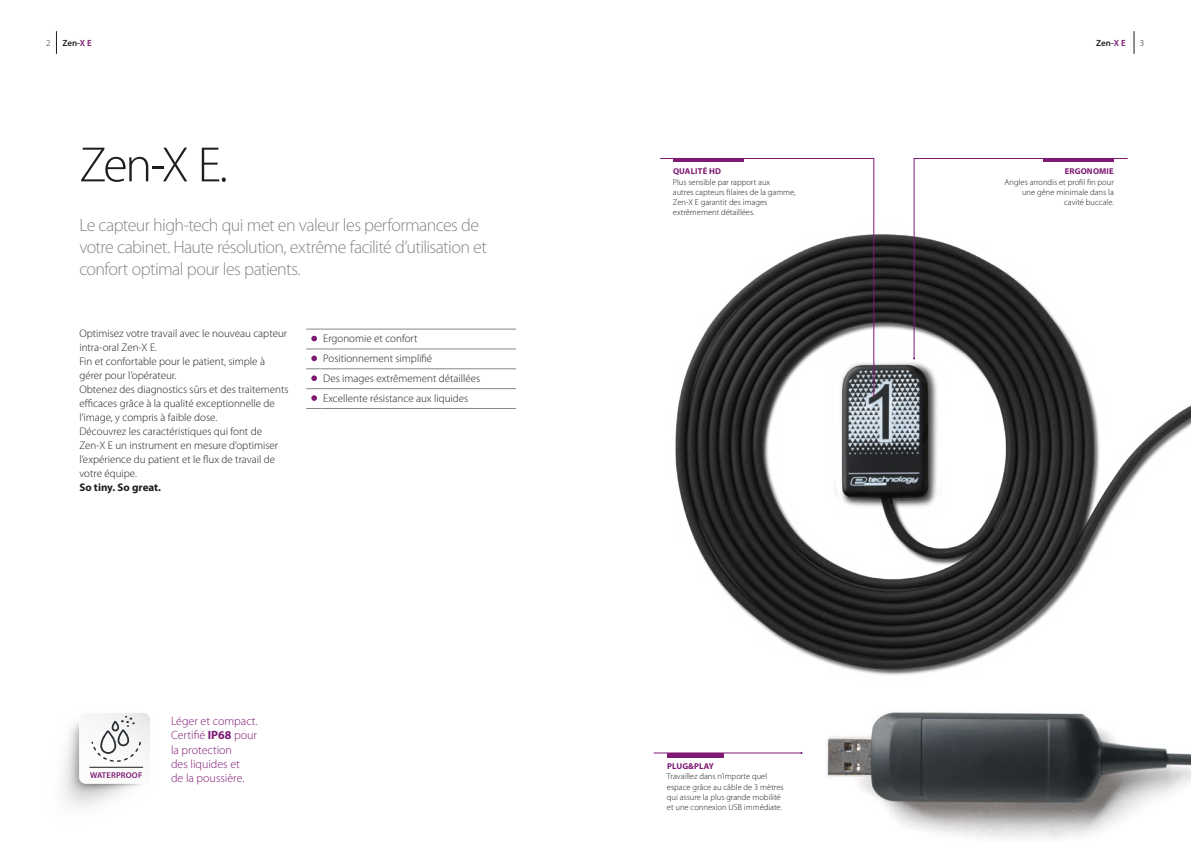
<style>
.page{position:relative;width:1191px;height:842px;background:#fff}
.page>*{position:absolute;margin:0;border:0;box-sizing:border-box;transform-origin:0 0}
.t1{font:300 50px "Myriad Pro";color:#1d1d1b}
.t2{font:300 18px/21.6px "Myriad Pro";letter-spacing:-.035em;color:#878787}
.t3{font:300 12px/14.4px "Myriad Pro";color:#7e1974}
.t4{font:300 11px/14px "Myriad Pro";color:#1d1d1b}
.t5{font:700 11px "Myriad Pro";color:#1d1d1b}
.t6{font:600 9px "Myriad Pro";letter-spacing:-.005em;color:#1d1d1b}
.t7{font:300 9px "Myriad Pro";color:#1d1d1b}
.t8{font:300 8.5px/10.2px "Myriad Pro";color:#1d1d1b}
.t9{font:700 8.5px "Myriad Pro";letter-spacing:.02em;color:#7e1974}
.t10{font:600 8.4px "Myriad Pro";letter-spacing:.02em;color:#7e1974}
.s1{color:#7e1974}
.s2{font-weight:700}
</style>
<div class="page">
<svg style="left:56px;top:31px;width:1px;height:23px"></svg>
<svg style="left:1133px;top:31px;width:1px;height:23px"></svg>
<img style="left:827px;top:712px;width:364px;height:128px">
<hr style="left:653px;top:753px;width:148px;height:1px;background:#7e1974">
<hr style="left:666px;top:753px;width:57px;height:4px;background:#7e1974">
<img style="left:63px;top:721px;width:79px;height:87px">
<svg style="left:79px;top:713px;width:71px;height:71px"></svg>
<img style="left:675px;top:192px;width:516px;height:483px">
<svg style="left:913px;top:158px;width:215px;height:201px"></svg>
<svg style="left:660px;top:158px;width:214px;height:238px"></svg>
<svg style="left:306px;top:329px;width:14px;height:1px"></svg>
<hr style="left:320px;top:329px;width:196px;height:1px;background:#878787">
<svg style="left:306px;top:349px;width:14px;height:1px"></svg>
<hr style="left:320px;top:349px;width:196px;height:1px;background:#878787">
<hr style="left:320px;top:369px;width:196px;height:1px;background:#878787">
<svg style="left:306px;top:388px;width:14px;height:1px"></svg>
<hr style="left:320px;top:388px;width:196px;height:1px;background:#878787">
<svg style="left:306px;top:408px;width:14px;height:1px"></svg>
<hr style="left:320px;top:408px;width:196px;height:1px;background:#878787">
<svg style="left:311px;top:336px;width:6px;height:5px"></svg>
<svg style="left:311px;top:356px;width:6px;height:5px"></svg>
<svg style="left:306px;top:369px;width:14px;height:12px"></svg>
<svg style="left:311px;top:395px;width:6px;height:6px"></svg>
<p class="t7" style="left:46px;top:38px;width:6px">2</p>
<p class="t6" style="left:62px;top:38px;width:31px">Zen-<span class="s1">X E</span></p>
<p class="t6" style="left:1096px;top:38px;width:31px">Zen-<span class="s1">X E</span></p>
<p class="t7" style="left:1140px;top:38px;width:6px">3</p>
<h1 class="t1" style="left:79px;top:137px;width:150px">Zen-X E.</h1>
<h2 class="t2" style="left:79px;top:215px;width:409px">Le capteur high-tech qui met en valeur les performances de votre cabinet. Haute résolution, extrême facilité d’utilisation et confort optimal pour les patients.</h2>
<p class="t4" style="left:79px;top:327px;width:211px">Optimisez votre travail avec le nouveau capteur intra-oral Zen-X E.<br>Fin et confortable pour le patient, simple à gérer pour l’opérateur.<br>Obtenez des diagnostics sûrs et des traitements efficaces grâce à la qualité exceptionnelle de l’image, y compris à faible dose.<br>Découvrez les caractéristiques qui font de Zen-X E un instrument en mesure d’optimiser l’expérience du patient et le flux de travail de votre équipe.</p>
<p class="t5" style="left:79px;top:481px;width:83px">So tiny. So great.</p>
<p class="t4" style="left:323px;top:329px;width:159px;line-height:19.8px">Ergonomie et confort<br>Positionnement simplifié<br>Des images extrêmement détaillées<br>Excellente résistance aux liquides</p>
<p class="t10" style="left:90px;top:770px;width:54px">WATERPROOF</p>
<p class="t3" style="left:171px;top:714px;width:88px">Léger et compact.<br>Certifié <span class="s2">IP68</span> pour la protection<br>des liquides et<br>de la poussière.</p>
<p class="t9" style="left:673px;top:167px;width:50px">QUALITÉ HD</p>
<p class="t8" style="left:673px;top:177px;width:124px">Plus sensible par rapport aux<br>autres capteurs filaires de la gamme,<br>Zen-X E garantit des images extrêmement détaillées.</p>
<p class="t9" style="left:667px;top:762px;width:48px">PLUG&amp;PLAY</p>
<p class="t8" style="left:667px;top:772px;width:118px">Travaillez dans n’importe quel espace grâce au câble de 3 mètres qui assure la plus grande mobilité et une connexion USB immédiate.</p>
<p class="t9" style="left:1064px;top:167px;width:50px">ERGONOMIE</p>
<p class="t8" style="left:1004px;top:177px;width:111px;text-align:right">Angles arrondis et profil fin pour une gêne minimale dans la cavité buccale.</p>
</div>
